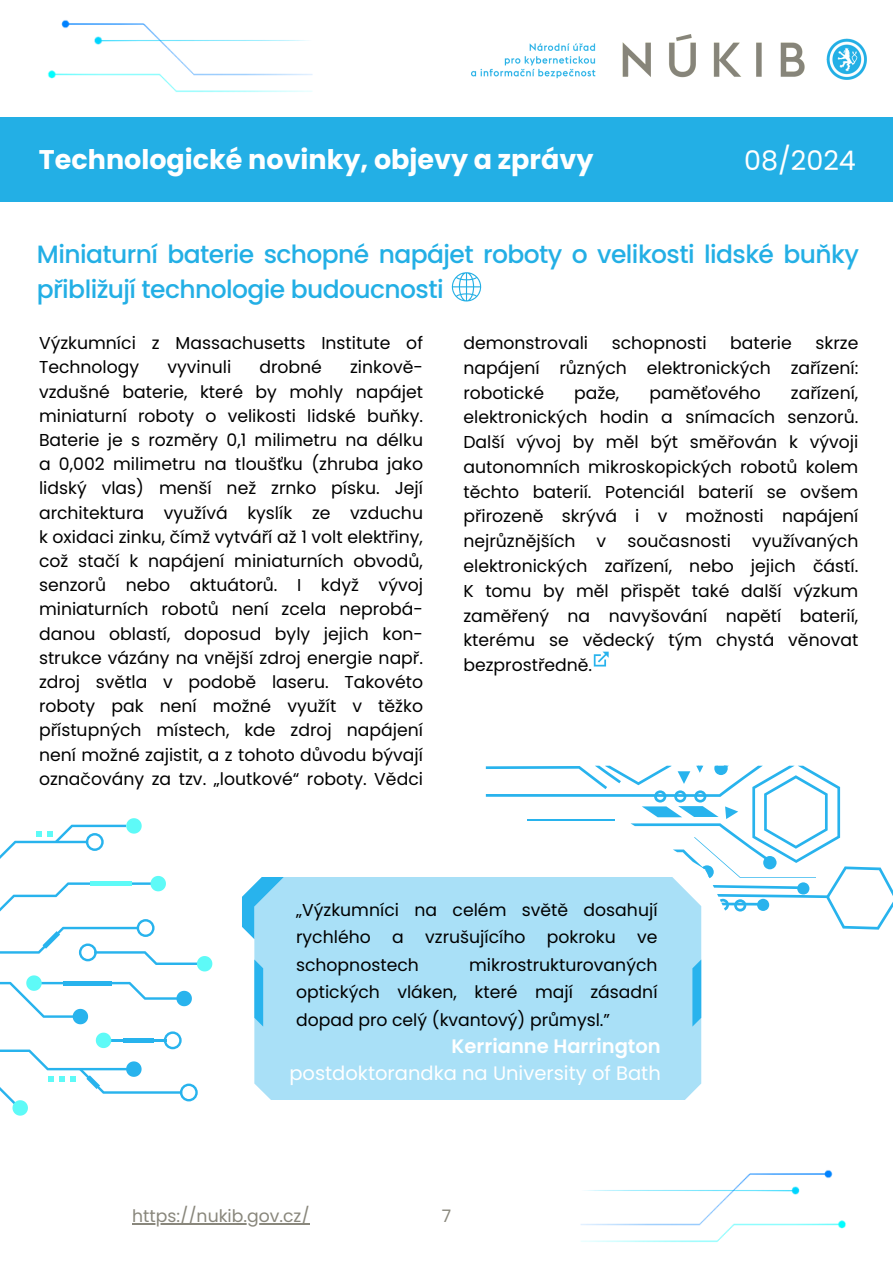
<style>
.page{position:relative;width:893px;height:1263px;background:#fff}
.page>*{position:absolute;margin:0;border:0;box-sizing:border-box;transform-origin:0 0}
.t1{font:700 27px "Poppins";color:#fff}
.t2{font:27px "Poppins";color:#fff}
.t3{font:500 24.97px/34.9px "Poppins";letter-spacing:-.025em;color:#23afe5}
.t4{font:19.5px/27px "Poppins";color:#fff;text-align:right}
.t5{font:17.25px/24.2px "Poppins";color:#000;text-align:justify}
.t6{font:17.25px "Poppins";color:#89877c}
.s1{font-weight:600}
</style>
<div class="page">
<img style="left:47px;top:20px;width:266px;height:72px">
<img style="left:580px;top:1170px;width:266px;height:72px">
<div style="left:0;top:117px;width:100px;height:85px;background:#23afe5"></div>
<div style="left:37px;top:117px;width:856px;height:85px;background:#23afe5"></div>
<img style="left:471px;top:35px;width:395px;height:45px">
<svg style="left:451px;top:272px;width:31px;height:30px"></svg>
<svg style="left:594px;top:652px;width:14px;height:14px"></svg>
<div style="left:254px;top:877px;width:447px;height:222px;background:#a9e0f7"></div>
<svg style="left:242px;top:877px;width:122px;height:62px;background:#9cdbf6"></svg>
<svg style="left:692px;top:959px;width:9px;height:67px"></svg>
<svg style="left:254px;top:959px;width:9px;height:67px"></svg>
<svg style="left:0;top:919px;width:212px;height:105px"></svg>
<hr style="left:63px;top:981px;width:48px;height:4px;background:#28b3ed">
<svg style="left:0;top:1031px;width:198px;height:84px"></svg>
<svg style="left:0;top:818px;width:166px;height:94px"></svg>
<svg style="left:486px;top:766px;width:407px;height:164px"></svg>
<hr style="left:132px;top:1223px;width:178px;height:2px;background:#89877c">
<h1 class="t1" style="left:39px;top:140px;width:556px">Technologické novinky, objevy a zprávy</h1>
<h2 class="t2" style="left:744px;top:142px;width:113px">08/2024</h2>
<p class="t3" style="left:37px;top:236px;width:823px">Miniaturní baterie schopné napájet roboty o velikosti lidské buňky přibližují technologie budoucnosti</p>
<p class="t5" style="left:463px;top:331px;width:126px">demonstrovali</p>
<p class="t5" style="left:612px;top:331px;width:96px">schopnosti</p>
<p class="t5" style="left:730px;top:331px;width:63px">baterie</p>
<p class="t5" style="left:39px;top:331px;width:385px">Výzkumníci z Massachusetts Institute of<br>Technology</p>
<p class="t5" style="left:463px;top:331px;width:396px;line-height:24.8px;text-indent:352px">skrze napájení různých elektronických zařízení: robotické</p>
<p class="t5" style="left:167px;top:355px;width:65px">vyvinuli</p>
<p class="t5" style="left:259px;top:355px;width:64px">drobné</p>
<p class="t5" style="left:39px;top:355px;width:385px;text-indent:311px">zinkově&shy;vzdušné baterie, které by mohly napájet miniaturní roboty o velikosti lidské buňky.<br>Baterie je s rozměry 0,1 milimetru na délku a 0,002 milimetru na tloušťku (zhruba jako lidský vlas) menší než zrnko písku. Její architektura využívá kyslík ze vzduchu k oxidaci zinku, čímž vytváří až 1 volt elektřiny, což stačí k napájení miniaturních obvodů, senzorů nebo aktuátorů. I když vývoj miniaturních robotů není zcela neprobá&shy;danou oblastí, doposud byly jejich kon&shy;strukce vázány na vnější zdroj energie např. zdroj světla v podobě laseru. Takovéto roboty pak není možné využít v těžko přístupných místech, kde zdroj napájení není možné zajistit, a z tohoto důvodu bývají označovány za tzv. „loutkové“ roboty. Vědci</p>
<p class="t5" style="left:463px;top:380px;width:396px;line-height:24.8px;text-indent:327px">zařízení, elektronických hodin a snímacích senzorů.<br>Další vývoj by měl být směřován k vývoji autonomních mikroskopických robotů kolem těchto baterií. Potenciál baterií se ovšem přirozeně skrývá i v možnosti napájení nejrůznějších v současnosti využívaných elektronických zařízení, nebo jejich částí.<br>K tomu by měl přispět také další výzkum zaměřený na navyšování napětí baterií, kterému se vědecký tým chystá věnovat bezprostředně.</p>
<p class="t5" style="left:574px;top:381px;width:47px">paže,</p>
<p class="t5" style="left:649px;top:381px;width:113px">paměťového</p>
<p class="t5" style="left:296px;top:896px;width:363px;line-height:27.6px">„Výzkumníci na celém světě dosahují rychlého a vzrušujícího pokroku ve schopnostech</p>
<p class="t5" style="left:296px;top:951px;width:363px;line-height:27.6px;text-indent:173px">mikrostrukturovaných optických vláken, které mají zásadní dopad pro celý (kvantový) průmysl.”</p>
<p class="t4" style="left:289px;top:1032px;width:373px"><span class="s1">Kerrianne Harrington </span>postdoktorandka na University of Bath</p>
<p class="t6" style="left:132px;top:1204px;width:179px">https://nukib.gov.cz/</p>
<p class="t6" style="left:442px;top:1204px;width:11px">7</p>
</div>
